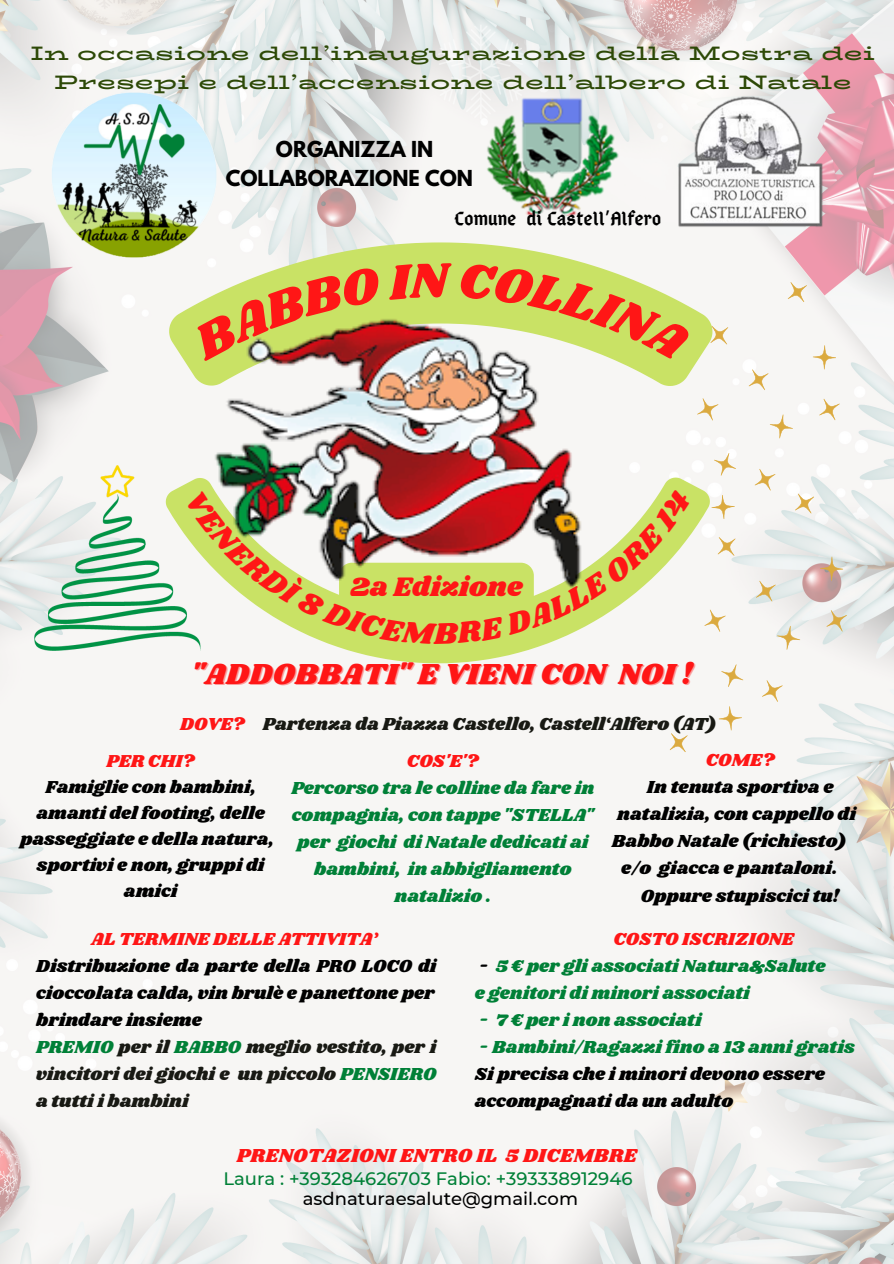
<style>
.page{position:relative;width:894px;height:1264px;background:#fff}
.page>*{position:absolute;margin:0;border:0;box-sizing:border-box;transform-origin:0 0}
.t1{font:30px "Shrikhand";letter-spacing:.01em;color:#ff1616}
.t2{font:27.75px "Shrikhand";color:#ff1616}
.t3{font:19.95px "Abibas";color:#000}
.t4{font:700 19.5px/28.2px "Bio Rhyme Expanded";color:#2d4907;text-align:center}
.t5{font:700 19.5px/28.2px "League Spartan";color:#000;text-align:center}
.t6{font:19.5px "Shrikhand";letter-spacing:.01em;color:#ff1616}
.t7{font:18px/25.8px "Shrikhand";color:#000}
.t8{font:18px/27px "Shrikhand";color:#008037;text-align:center}
.t9{font:18px/27px "Shrikhand";color:#181913;text-align:justify}
.t10{font:18px "Shrikhand";color:#ff1616}
.t11{font:500 18px "Montserrat";color:#008037}
.t12{font:500 18px "Montserrat";color:#000}
.s1{font-family:"Noto Sans Gurmukhi"}
.s2{color:rgb(255 22 22/.4)}
.s3{color:#ff1616}
.s4{color:#008037}
.s5{color:#000}
</style>
<div class="page">
<img style="left:0;top:0;width:893px;height:1263px">
<img style="left:51px;top:93px;width:166px;height:164px">
<img style="left:452px;top:38px;width:198px;height:198px">
<svg style="left:169px;top:242px;width:543px;height:144px;fill:#f7f6f4"></svg>
<svg style="left:815px;top:395px;width:27px;height:28px"></svg>
<svg style="left:745px;top:366px;width:26px;height:27px"></svg>
<svg style="left:810px;top:343px;width:27px;height:28px"></svg>
<svg style="left:709px;top:493px;width:27px;height:28px"></svg>
<svg style="left:768px;top:413px;width:26px;height:27px"></svg>
<svg style="left:693px;top:395px;width:28px;height:28px"></svg>
<svg style="left:713px;top:452px;width:23px;height:24px"></svg>
<svg style="left:751px;top:465px;width:27px;height:28px"></svg>
<svg style="left:706px;top:322px;width:25px;height:26px"></svg>
<svg style="left:784px;top:278px;width:26px;height:27px"></svg>
<svg style="left:166px;top:477px;width:543px;height:186px;fill:#f7f6f4"></svg>
<img style="left:190px;top:245px;width:416px;height:416px">
<img style="left:678px;top:93px;width:148px;height:138px">
<img style="left:35px;top:465px;width:165px;height:186px">
<svg style="left:822px;top:607px;width:28px;height:27px"></svg>
<svg style="left:752px;top:577px;width:27px;height:28px"></svg>
<svg style="left:817px;top:554px;width:28px;height:28px"></svg>
<svg style="left:716px;top:704px;width:28px;height:28px"></svg>
<svg style="left:665px;top:729px;width:26px;height:27px"></svg>
<svg style="left:775px;top:624px;width:26px;height:27px"></svg>
<svg style="left:701px;top:606px;width:27px;height:29px"></svg>
<svg style="left:720px;top:663px;width:23px;height:24px"></svg>
<svg style="left:758px;top:677px;width:27px;height:28px"></svg>
<svg style="left:713px;top:533px;width:26px;height:26px"></svg>
<svg style="left:791px;top:490px;width:26px;height:27px"></svg>
<svg style="left:189px;top:263px;width:263px;height:98px;background:#c5c26c"></svg>
<svg style="left:459px;top:263px;width:232px;height:98px"></svg>
<svg style="left:185px;top:488px;width:506px;height:156px"></svg>
<p class="t4" style="left:30px;top:39px;width:846px">In occasione dell’inaugurazione della Mostra dei<br>Presepi e dell’accensione dell’albero di Natale</p>
<p class="t5" style="left:226px;top:138px;width:249px">ORGANIZZA IN<br>COLLABORAZIONE CON</p>
<p class="t3" style="left:454px;top:210px;width:208px">Comune di Castell<span class="s1">’</span>Alfero</p>
<p class="t2" style="left:350px;top:568px;width:174px">2a Edizione</p>
<p class="t1" style="left:192px;top:653px;width:503px">"ADDOBBATI" E VIENI CON <span class="s2">NOI !</span></p>
<p class="t9" style="left:180px;top:711px;width:538px"><span class="s3">DOVE?</span> Partenza da Piazza Castello, Castell‘Alfero (AT)</p>
<p class="t10" style="left:106px;top:748px;width:90px">PER CHI?</p>
<p class="t7" style="left:20px;top:775px;width:255px;text-align:center">Famiglie con bambini, amanti del footing, delle passeggiate e della natura, sportivi e non, gruppi di amici</p>
<p class="t10" style="left:407px;top:748px;width:73px">COS'E'?</p>
<p class="t8" style="left:291px;top:775px;width:304px">Percorso tra le colline da fare in compagnia, con tappe "STELLA" per giochi di Natale dedicati ai bambini, in abbigliamento natalizio .</p>
<p class="t10" style="left:705px;top:748px;width:70px">COME?</p>
<p class="t7" style="left:646px;top:775px;width:188px">In tenuta sportiva e</p>
<p class="t7" style="left:617px;top:802px;width:240px">natalizia, con cappello di</p>
<p class="t7" style="left:611px;top:829px;width:236px">Babbo Natale (richiesto)</p>
<p class="t7" style="left:621px;top:856px;width:218px">e/o giacca e pantaloni.</p>
<p class="t7" style="left:640px;top:883px;width:200px">Oppure stupiscici tu!</p>
<p class="t10" style="left:91px;top:926px;width:288px">AL TERMINE DELLE ATTIVITA’</p>
<p class="t7" style="left:36px;top:953px;width:401px;line-height:27px">Distribuzione da parte della PRO LOCO di cioccolata calda, vin brulè e panettone per</p>
<p class="t7" style="left:36px;top:1007px;width:167px">brindare insieme</p>
<p class="t9" style="left:36px;top:1034px;width:401px"><span class="s4">PREMIO</span> per il <span class="s4">BABBO</span> meglio vestito, per i vincitori dei giochi e un piccolo <span class="s4">PENSIERO </span>a tutti i bambini</p>
<p class="t10" style="left:613px;top:926px;width:182px">COSTO ISCRIZIONE</p>
<p class="t8" style="left:478px;top:953px;width:348px"><span class="s5">-</span> 5 € per gli associati Natura&amp;Salute</p>
<p class="t8" style="left:474px;top:980px;width:276px">e genitori di minori associati</p>
<p class="t8" style="left:478px;top:1007px;width:225px">- 7 € per i non associati</p>
<p class="t8" style="left:478px;top:1034px;width:378px">- Bambini/Ragazzi fino a 13 anni gratis</p>
<p class="t7" style="left:474px;top:1061px;width:351px;line-height:27px">Si precisa che i minori devono essere accompagnati da un adulto</p>
<p class="t6" style="left:237px;top:1142px;width:401px">PRENOTAZIONI ENTRO IL 5 DICEMBRE</p>
<p class="t11" style="left:223px;top:1167px;width:410px">Laura : +393284626703 Fabio: +393338912946</p>
<p class="t12" style="left:303px;top:1187px;width:277px">asdnaturaesalute@gmail.com</p>
</div>
